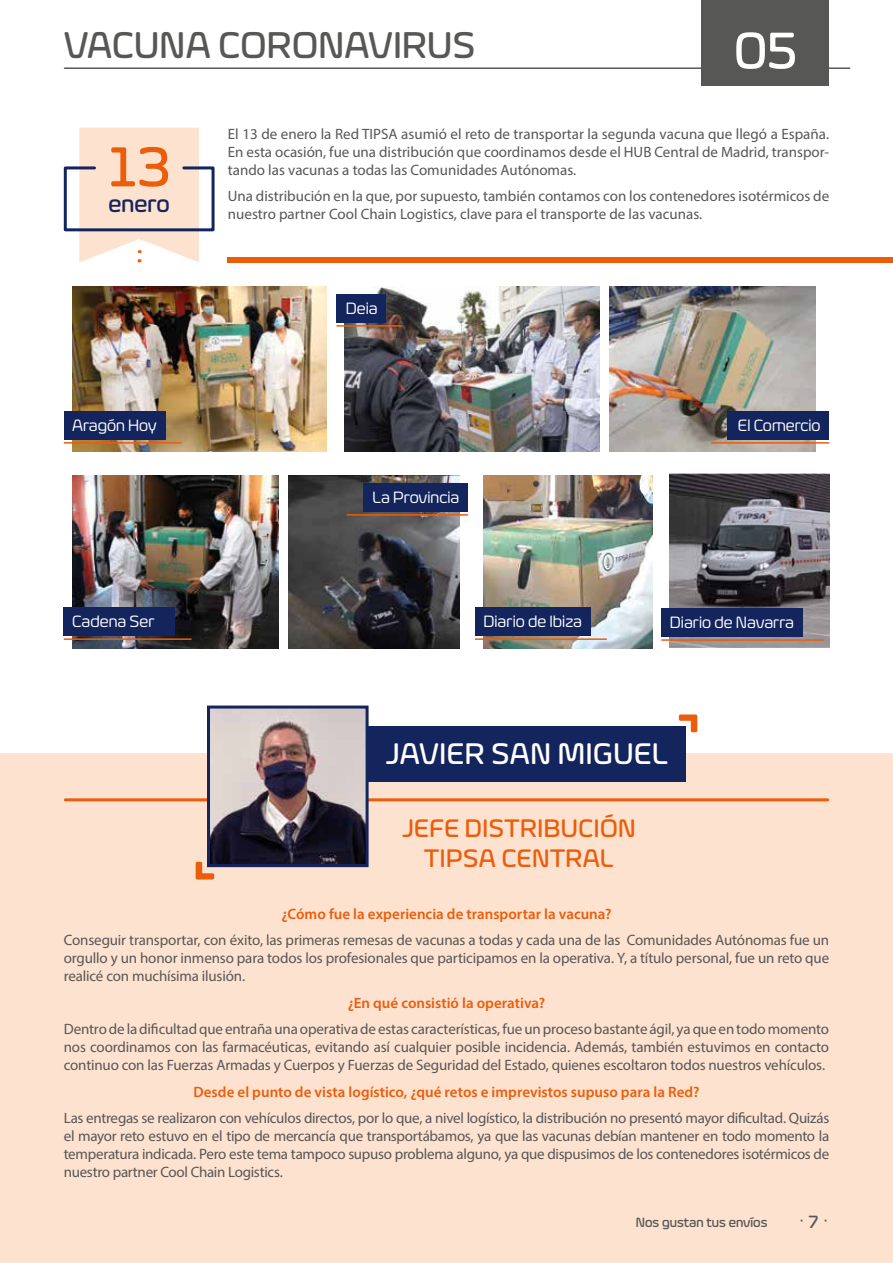
<style>
.page{position:relative;width:893px;height:1263px;background:#fff}
.page>*{position:absolute;margin:0;border:0;box-sizing:border-box;transform-origin:0 0}
.t1{font:500 57px "Eurosoft";color:#eb5d0b}
.t2{font:500 52.5px "Eurosoft";color:#fff}
.t3{font:500 37.5px "Eurosoft";letter-spacing:.01em;color:#575756}
.t4{font:500 30px "Eurosoft";letter-spacing:.02em;color:#fff}
.t5{font:500 25.5px/30.6px "Eurosoft";letter-spacing:.02em;color:#eb5d0b;text-align:center}
.t6{font:500 24px "Eurosoft";color:#14255e}
.t7{font:500 18px "Eurosoft";color:#575756}
.t8{font:16.5px "Eurosoft";color:#fff}
.t9{font:15px/18px "Myriad Pro";color:#575756;text-align:justify}
.t10{font:600 15px "Myriad Pro";color:#eb5d0b}
.t11{font:500 13.5px "Eurosoft";color:#575756}
</style>
<div class="page">
<div style="left:0;top:753px;width:893px;height:510px;background:#fde2cf"></div>
<hr style="left:65px;top:67px;width:785px;height:2px;background:#575756">
<div style="left:702px;top:0;width:127px;height:85px;background:#575756"></div>
<svg style="left:63px;top:128px;width:152px;height:134px"></svg>
<hr style="left:65px;top:798px;width:763px;height:3px;background:#eb5d0b">
<div style="left:321px;top:726px;width:364px;height:55px;background:#14255e"></div>
<img style="left:211px;top:709px;width:154px;height:154px">
<div style="left:207px;top:705px;width:162px;height:162px;border:3px solid #14255e"></div>
<svg style="left:679px;top:714px;width:18px;height:18px"></svg>
<svg style="left:196px;top:862px;width:18px;height:17px"></svg>
<img style="left:72px;top:286px;width:255px;height:165px">
<div style="left:64px;top:411px;width:102px;height:28px;background:#14255e"></div>
<hr style="left:64px;top:442px;width:118px;height:2px;background:#eb5d0b">
<img style="left:345px;top:286px;width:254px;height:165px">
<div style="left:336px;top:294px;width:50px;height:28px;background:#14255e"></div>
<hr style="left:336px;top:325px;width:66px;height:2px;background:#eb5d0b">
<img style="left:609px;top:286px;width:206px;height:165px">
<div style="left:727px;top:411px;width:102px;height:28px;background:#14255e"></div>
<hr style="left:711px;top:442px;width:118px;height:2px;background:#eb5d0b">
<img style="left:72px;top:475px;width:206px;height:174px">
<div style="left:64px;top:607px;width:111px;height:29px;background:#14255e"></div>
<hr style="left:64px;top:638px;width:127px;height:2px;background:#eb5d0b">
<img style="left:288px;top:475px;width:171px;height:174px">
<div style="left:363px;top:483px;width:105px;height:28px;background:#14255e"></div>
<hr style="left:347px;top:514px;width:121px;height:2px;background:#eb5d0b">
<img style="left:483px;top:475px;width:170px;height:174px">
<div style="left:475px;top:607px;width:115px;height:29px;background:#14255e"></div>
<hr style="left:475px;top:638px;width:132px;height:2px;background:#eb5d0b">
<div style="left:228px;top:257px;width:665px;height:5px;background:#eb5d0b"></div>
<img style="left:670px;top:474px;width:159px;height:173px">
<div style="left:661px;top:608px;width:142px;height:29px;background:#14255e"></div>
<hr style="left:661px;top:639px;width:163px;height:2px;background:#eb5d0b">
<h3 class="t3" style="left:64px;top:24px;width:413px">VACUNA CORONAVIRUS</h3>
<h2 class="t2" style="left:734px;top:21px;width:64px">05</h2>
<h1 class="t1" style="left:108px;top:135px;width:64px">13</h1>
<h3 class="t6" style="left:109px;top:190px;width:63px">enero</h3>
<p class="t8" style="left:72px;top:416px;width:86px">Aragón Hoy</p>
<p class="t8" style="left:72px;top:612px;width:84px">Cadena Ser</p>
<p class="t9" style="left:228px;top:125px;width:603px">El 13 de enero la Red TIPSA asumió el reto de transportar la segunda vacuna que llegó a España.<br>En esta ocasión, fue una distribución que coordinamos desde el HUB Central de Madrid, transpor&shy;tando las vacunas a todas las Comunidades Autónomas.</p>
<p class="t9" style="left:228px;top:187px;width:603px">Una distribución en la que, por supuesto, también contamos con los contenedores isotérmicos de nuestro partner Cool Chain Logistics, clave para el transporte de las vacunas.</p>
<p class="t8" style="left:346px;top:299px;width:33px">Deia</p>
<p class="t8" style="left:372px;top:488px;width:88px">La Provincia</p>
<p class="t8" style="left:738px;top:416px;width:84px">El Comercio</p>
<p class="t8" style="left:483px;top:612px;width:100px">Diario de Ibiza</p>
<p class="t8" style="left:670px;top:613px;width:126px">Diario de Navarra</p>
<h3 class="t4" style="left:386px;top:737px;width:283px">JAVIER SAN MIGUEL</h3>
<h3 class="t5" style="left:402px;top:812px;width:235px">JEFE DISTRIBUCIÓN<br>TIPSA CENTRAL</h3>
<p class="t10" style="left:282px;top:904px;width:331px">¿Cómo fue la experiencia de transportar la vacuna?</p>
<p class="t9" style="left:64px;top:931px;width:767px">Conseguir transportar, con éxito, las primeras remesas de vacunas a todas y cada una de las Comunidades Autónomas fue un orgullo y un honor inmenso para todos los profesionales que participamos en la operativa. Y, a título personal, fue un reto que realicé con muchísima ilusión.</p>
<p class="t10" style="left:348px;top:993px;width:199px">¿En qué consistió la operativa?</p>
<p class="t9" style="left:64px;top:1020px;width:767px">Dentro de la dificultad que entraña una operativa de estas características, fue un proceso bastante ágil, ya que en todo momento nos coordinamos con las farmacéuticas, evitando así cualquier posible incidencia. Además, también estuvimos en contacto continuo con las Fuerzas Armadas y Cuerpos y Fuerzas de Seguridad del Estado, quienes escoltaron todos nuestros vehículos.</p>
<p class="t10" style="left:193px;top:1082px;width:508px">Desde el punto de vista logístico, ¿qué retos e imprevistos supuso para la Red?</p>
<p class="t9" style="left:64px;top:1109px;width:767px">Las entregas se realizaron con vehículos directos, por lo que, a nivel logístico, la distribución no presentó mayor dificultad. Quizás el mayor reto estuvo en el tipo de mercancía que transportábamos, ya que las vacunas debían mantener en todo momento la temperatura indicada. Pero este tema tampoco supuso problema alguno, ya que dispusimos de los contenedores isotérmicos de nuestro partner Cool Chain Logistics.</p>
<p class="t11" style="left:636px;top:1214px;width:133px">Nos gustan tus envíos</p>
<p class="t7" style="left:798px;top:1212px;width:33px">· 7 ·</p>
</div>
